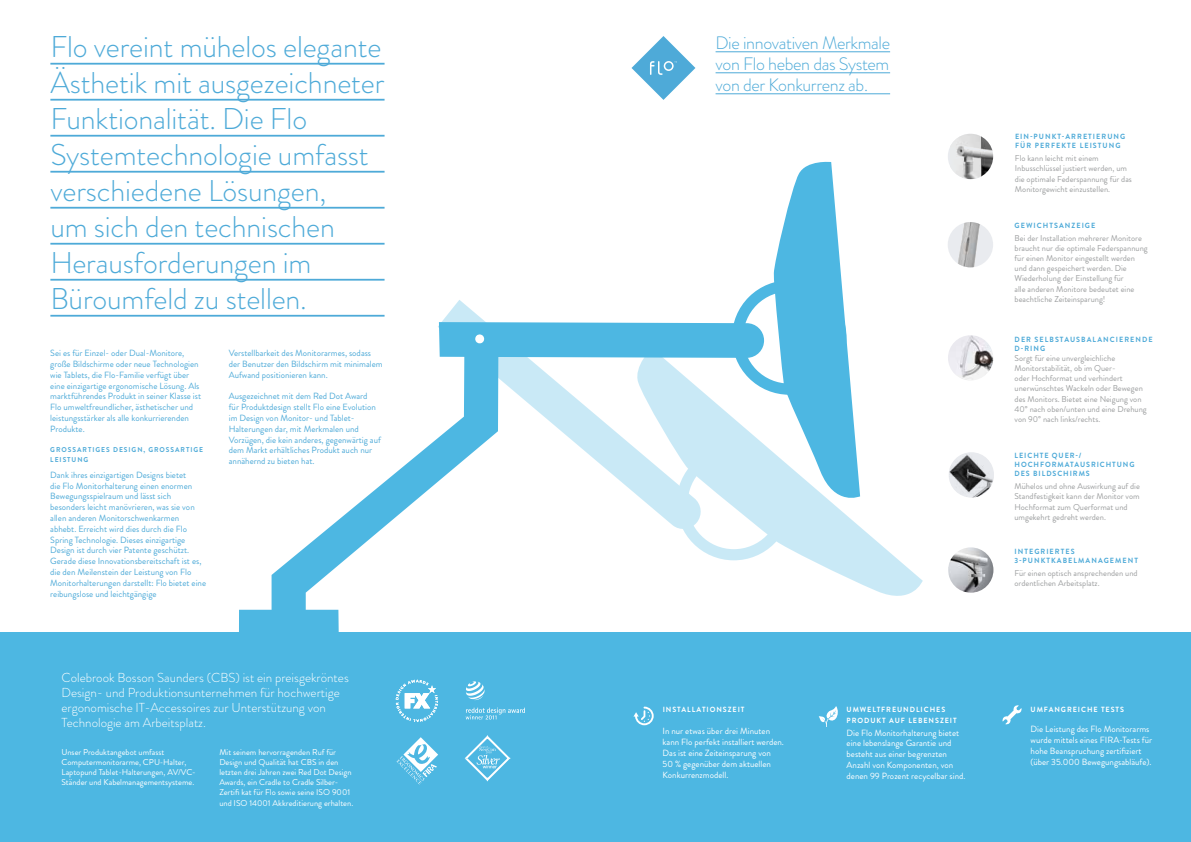
<style>
.page{position:relative;width:1191px;height:842px;background:#fff}
.page>*{position:absolute;margin:0;border:0;box-sizing:border-box;transform-origin:0 0}
.t1{font:300 30px/36px "Brandon Grotesque";letter-spacing:-.005em;color:#4eaad8}
.t2{font:300 18px/21px "Brandon Grotesque";letter-spacing:-.02em;color:#4eaad8;text-align:justify}
.t3{font:300 13px/15px "Brandon Grotesque";color:#fff}
.t4{font:9px/10.8px "Brandon Grotesque";color:#4eaad8}
.t5{font:9px/10.8px "Brandon Grotesque";color:#fff}
.t6{font:8.5px/10.2px "Brandon Grotesque";color:#9c9e9f}
.t7{font:8.5px/10.2px "Brandon Grotesque";color:#fff}
.t8{font:700 7.5px/9px "Brandon Grotesque";letter-spacing:.145em;color:#4eaad8;scale:.96 1}
.t9{font:700 7.5px "Brandon Grotesque";letter-spacing:.13em;color:#fff;scale:.96 1}
.t10{font:700 7px/10px "Brandon Grotesque";letter-spacing:.145em;color:#4eaad8;scale:.96 1}
</style>
<div class="page">
<div style="left:0;top:633px;width:1191px;height:209px;background:#4db7e2"></div>
<hr style="left:50px;top:63px;width:334px;height:2px;background:#4eaad8">
<hr style="left:50px;top:99px;width:334px;height:2px;background:#4eaad8">
<hr style="left:50px;top:135px;width:334px;height:2px;background:#4eaad8">
<hr style="left:50px;top:171px;width:334px;height:2px;background:#4eaad8">
<hr style="left:50px;top:207px;width:334px;height:2px;background:#4eaad8">
<hr style="left:50px;top:243px;width:334px;height:2px;background:#4eaad8">
<hr style="left:50px;top:279px;width:334px;height:2px;background:#4eaad8">
<hr style="left:50px;top:315px;width:334px;height:2px;background:#4eaad8">
<img style="left:948px;top:335px;width:45px;height:45px;border-radius:23px">
<img style="left:948px;top:222px;width:45px;height:45px">
<img style="left:948px;top:547px;width:45px;height:46px;border-radius:23px">
<img style="left:949px;top:452px;width:45px;height:45px">
<svg style="left:947px;top:134px;width:46px;height:45px"></svg>
<img style="left:950px;top:134px;width:43px;height:45px">
<hr style="left:715px;top:51px;width:175px;height:1px;background:#4eaad8">
<hr style="left:715px;top:72px;width:175px;height:1px;background:#4eaad8">
<hr style="left:715px;top:93px;width:175px;height:1px;background:#4eaad8">
<svg style="left:631px;top:36px;width:64px;height:64px"></svg>
<svg style="left:396px;top:680px;width:42px;height:42px"></svg>
<svg style="left:466px;top:708px;width:59px;height:11px"></svg>
<svg style="left:466px;top:681px;width:18px;height:19px"></svg>
<svg style="left:465px;top:735px;width:45px;height:46px"></svg>
<svg style="left:396px;top:737px;width:42px;height:47px"></svg>
<svg style="left:730px;top:495px;width:192px;height:101px"></svg>
<svg style="left:439px;top:161px;width:421px;height:399px"></svg>
<svg style="left:239px;top:343px;width:259px;height:290px"></svg>
<svg style="left:633px;top:707px;width:20px;height:18px"></svg>
<svg style="left:818px;top:706px;width:20px;height:21px"></svg>
<svg style="left:1002px;top:705px;width:19px;height:20px"></svg>
<h1 class="t1" style="left:50px;top:29px;width:336px">Flo vereint mühelos elegante<br>Ästhetik mit ausgezeichneter<br>Funktionalität. Die Flo<br>Systemtechnologie umfasst verschiedene Lösungen,<br>um sich den technischen<br>Herausforderungen im<br>Büroumfeld zu stellen.</h1>
<h2 class="t2" style="left:715px;top:32px;width:176px">Die innovativen Merkmale von Flo heben das System von der Konkurrenz ab.</h2>
<p class="t4" style="left:50px;top:348px;width:152px">Sei es für Einzel- oder Dual-Monitore, große Bildschirme oder neue Technologien wie Tablets, die Flo-Familie verfügt über eine einzigartige ergonomische Lösung. Als marktführendes Produkt in seiner Klasse ist Flo umweltfreundlicher, ästhetischer und leistungsstärker als alle konkurrierenden Produkte.</p>
<p class="t10" style="left:50px;top:445px;width:161px">GROSSARTIGES DESIGN, GROSSARTIGE<br>LEISTUNG</p>
<p class="t4" style="left:50px;top:469px;width:157px">Dank ihres einzigartigen Designs bietet<br>die Flo Monitorhalterung einen enormen Bewegungsspielraum und lässt sich besonders leicht manövrieren, was sie von allen anderen Monitorschwenkarmen abhebt. Erreicht wird dies durch die Flo Spring Technologie. Dieses einzigartige Design ist durch vier Patente geschützt.<br>Gerade diese Innovationsbereitschaft ist es, die den Meilenstein der Leistung von Flo Monitorhalterungen darstellt: Flo bietet eine reibungslose und leichtgängige</p>
<p class="t4" style="left:229px;top:348px;width:155px">Verstellbarkeit des Monitorarmes, sodass der Benutzer den Bildschirm mit minimalem<br>Aufwand positionieren kann.</p>
<p class="t4" style="left:229px;top:391px;width:154px">Ausgezeichnet mit dem Red Dot Award<br>für Produktdesign stellt Flo eine Evolution im Design von Monitor- und Tablet-Halterungen dar, mit Merkmalen und Vorzügen, die kein anderes, gegenwärtig auf dem Markt erhältliches Produkt auch nur annähernd zu bieten hat.</p>
<h3 class="t3" style="left:62px;top:670px;width:289px">Colebrook Bosson Saunders (CBS) ist ein preisgekröntes Design- und Produktionsunternehmen für hochwertige ergonomische IT-Accessoires zur Unterstützung von Technologie am Arbeitsplatz.</h3>
<p class="t7" style="left:62px;top:747px;width:136px">Unser Produktangebot umfasst Computermonitorarme, CPU-Halter, Laptopund Tablet-Halterungen, AV/VC-Ständer und Kabelmanagementsysteme.</p>
<p class="t7" style="left:219px;top:747px;width:135px">Mit seinem hervorragenden Ruf für Design und Qualität hat CBS in den letzten drei Jahren zwei Red Dot Design Awards, ein Cradle to Cradle Silber-Zertifi kat für Flo sowie seine ISO 9001 und ISO 14001 Akkreditierung erhalten.</p>
<p class="t9" style="left:662px;top:704px;width:87px">I NSTALLATIONSZEIT</p>
<p class="t5" style="left:662px;top:726px;width:123px">In nur etwas über drei Minuten kann Flo perfekt installiert werden.<br>Das ist eine Zeiteinsparung von<br>50 % gegenüber dem aktuellen<br>Konkurrenzmodell.</p>
<p class="t9" style="left:846px;top:704px;width:33px">UMWELTFR</p>
<p class="t9" style="left:892px;top:704px;width:57px">EU NDL ICHES</p>
<p class="t9" style="left:846px;top:715px;width:13px">PRODUKT</p>
<p class="t9" style="left:889px;top:715px;width:72px">AUF LEBENSZEIT</p>
<p class="t5" style="left:846px;top:727px;width:120px">Die Flo Monitorhalterung bietet eine lebenslange Garantie und besteht aus einer begrenzten<br>Anzahl von Komponenten, von denen 99 Prozent recycelbar sind.</p>
<p class="t8" style="left:1015px;top:132px;width:116px">EIN-PUNKT-ARRETIERUNG<br>FÜR PERFEKTE LEISTUNG</p>
<p class="t6" style="left:1015px;top:153px;width:118px">Flo kann leicht mit einem<br>Inbusschlüssel justiert werden, um die optimale Federspannung für das<br>Monitorgewicht einzustellen.</p>
<p class="t8" style="left:1014px;top:221px;width:86px">GEWICHTSANZEIGE</p>
<p class="t6" style="left:1014px;top:233px;width:135px">Bei der Installation mehrerer Monitore braucht nur die optimale Federspannung für einen Monitor eingestellt werden und dann gespeichert werden. Die Wiederholung der Einstellung für<br>alle anderen Monitore bedeutet eine beachtliche Zeiteinsparung!</p>
<p class="t8" style="left:1014px;top:335px;width:145px">DER SELBSTAUSBALANCIERENDE<br>D-RING</p>
<p class="t6" style="left:1014px;top:353px;width:134px">Sorgt für eine unvergleichliche Monitorstabilität, ob im Quer-<br>oder Hochformat und verhindert unerwünschtes Wackeln oder Bewegen des Monitors. Bietet eine Neigung von 40° nach oben/unten und eine Drehung von 90° nach links/rechts.</p>
<p class="t8" style="left:1014px;top:451px;width:126px">LEICHTE QUER-/<br>HOCHFORMATAUSRICHTUNG<br>DES BILDSCHIRMS</p>
<p class="t6" style="left:1014px;top:481px;width:127px">Mühelos und ohne Auswirkung auf die<br>Standfestigkeit kann der Monitor vom<br>Hochformat zum Querformat und umgekehrt gedreht werden.</p>
<p class="t8" style="left:1014px;top:547px;width:130px">INTEGRIERTES<br>3-PUNKTKABELMANAGEMENT</p>
<p class="t6" style="left:1014px;top:568px;width:125px">Für einen optisch ansprechenden und ordentlichen Arbeitsplatz.</p>
<p class="t9" style="left:1030px;top:704px;width:99px">UMFANGREICHE TESTS</p>
<p class="t5" style="left:1030px;top:724px;width:123px">Die Leistung des Flo Monitorarms wurde mittels eines FIRA-Tests für hohe Beanspruchung zertifiziert (über 35.000 Bewegungsabläufe).</p>
</div>
